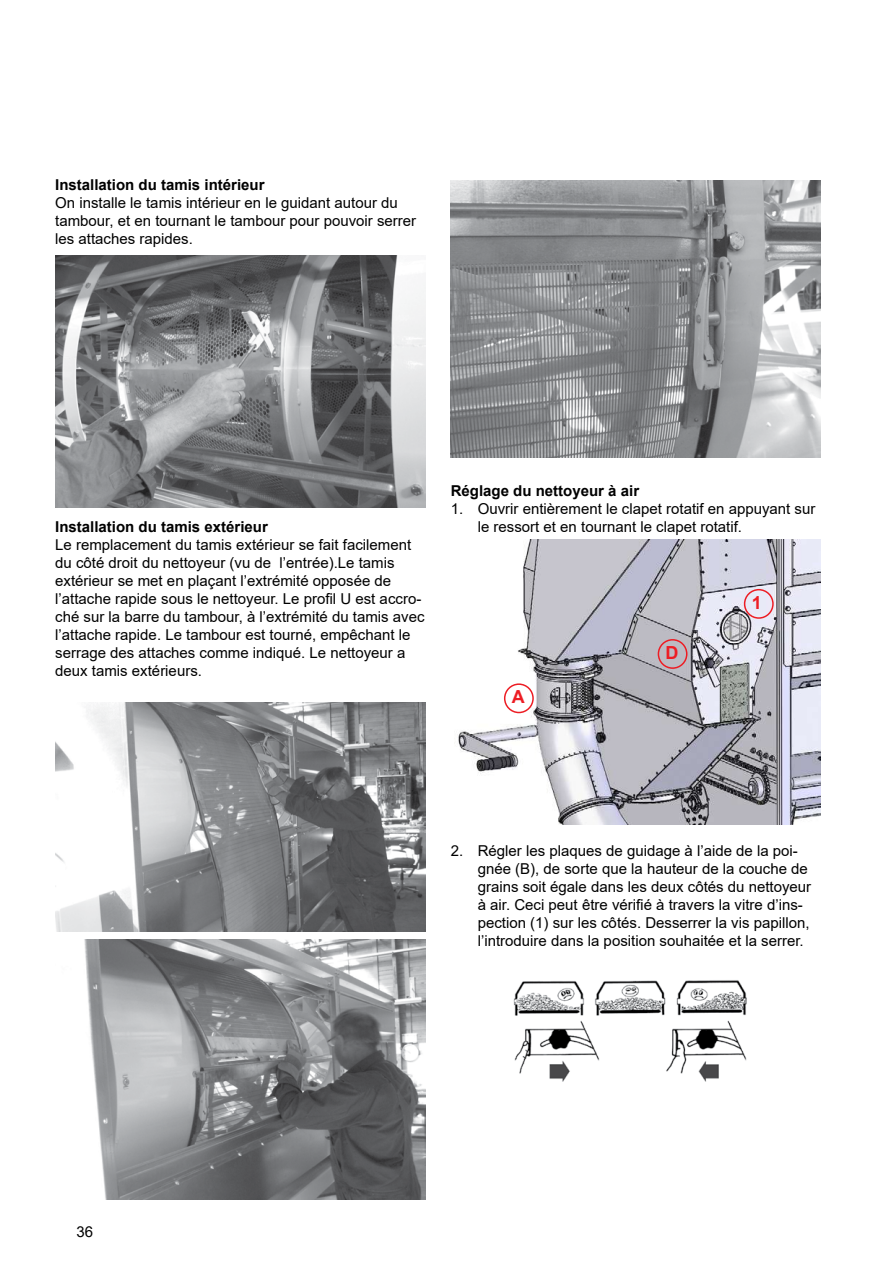
<style>
.page{position:relative;width:893px;height:1263px;background:#fff}
.page>*{position:absolute;margin:0;border:0;box-sizing:border-box;transform-origin:0 0}
.t1{font:700 18px "Arial";color:#ed1d24}
.t2{font:15px/18px "Arial";color:#000}
.t3{font:700 15px "Arial";color:#000}
</style>
<div class="page">
<img style="left:55px;top:255px;width:370px;height:252px">
<img style="left:55px;top:702px;width:370px;height:229px">
<img style="left:84px;top:939px;width:341px;height:260px">
<img style="left:451px;top:180px;width:370px;height:278px">
<img style="left:513px;top:980px;width:234px;height:102px">
<img style="left:458px;top:539px;width:362px;height:285px">
<div style="left:658px;top:639px;width:29px;height:30px;border:2px solid #ed1d24;border-radius:50%"></div>
<div style="left:504px;top:683px;width:30px;height:30px;border:2px solid #ed1d24;border-radius:50%"></div>
<div style="left:744px;top:589px;width:30px;height:30px;border:2px solid #ed1d24;border-radius:50%"></div>
<p class="t3" style="left:55px;top:174px;width:211px">Installation du tamis intérieur</p>
<p class="t2" style="left:55px;top:193px;width:363px">On installe le tamis intérieur en le guidant autour du tambour, et en tournant le tambour pour pouvoir serrer les attaches rapides.</p>
<p class="t3" style="left:55px;top:516px;width:214px">Installation du tamis extérieur</p>
<p class="t2" style="left:55px;top:535px;width:371px">Le remplacement du tamis extérieur se fait facilement du côté droit du nettoyeur (vu de l’entrée).Le tamis extérieur se met en plaçant l’extrémité opposée de l’attache rapide sous le nettoyeur. Le profil U est accro&shy;ché sur la barre du tambour, à l’extrémité du tamis avec l’attache rapide. Le tambour est tourné, empêchant le serrage des attaches comme indiqué. Le nettoyeur a deux tamis extérieurs.</p>
<p class="t3" style="left:451px;top:480px;width:190px">Réglage du nettoyeur à air</p>
<p class="t2" style="left:478px;top:499px;width:339px;text-indent:-27px">1. Ouvrir entièrement le clapet rotatif en appuyant sur le ressort et en tournant le clapet rotatif.</p>
<p class="t1" style="left:512px;top:684px;width:14px">A</p>
<p class="t1" style="left:665px;top:640px;width:14px">D</p>
<p class="t1" style="left:752px;top:589px;width:12px">1</p>
<p class="t2" style="left:478px;top:841px;width:335px;text-indent:-27px">2. Régler les plaques de guidage à l’aide de la poi&shy;gnée (B), de sorte que la hauteur de la couche de grains soit égale dans les deux côtés du nettoyeur à air. Ceci peut être vérifié à travers la vitre d’ins&shy;pection (1) sur les côtés. Desserrer la vis papillon, l’introduire dans la position souhaitée et la serrer.</p>
<p class="t2" style="left:76px;top:1222px;width:18px">36</p>
</div>
